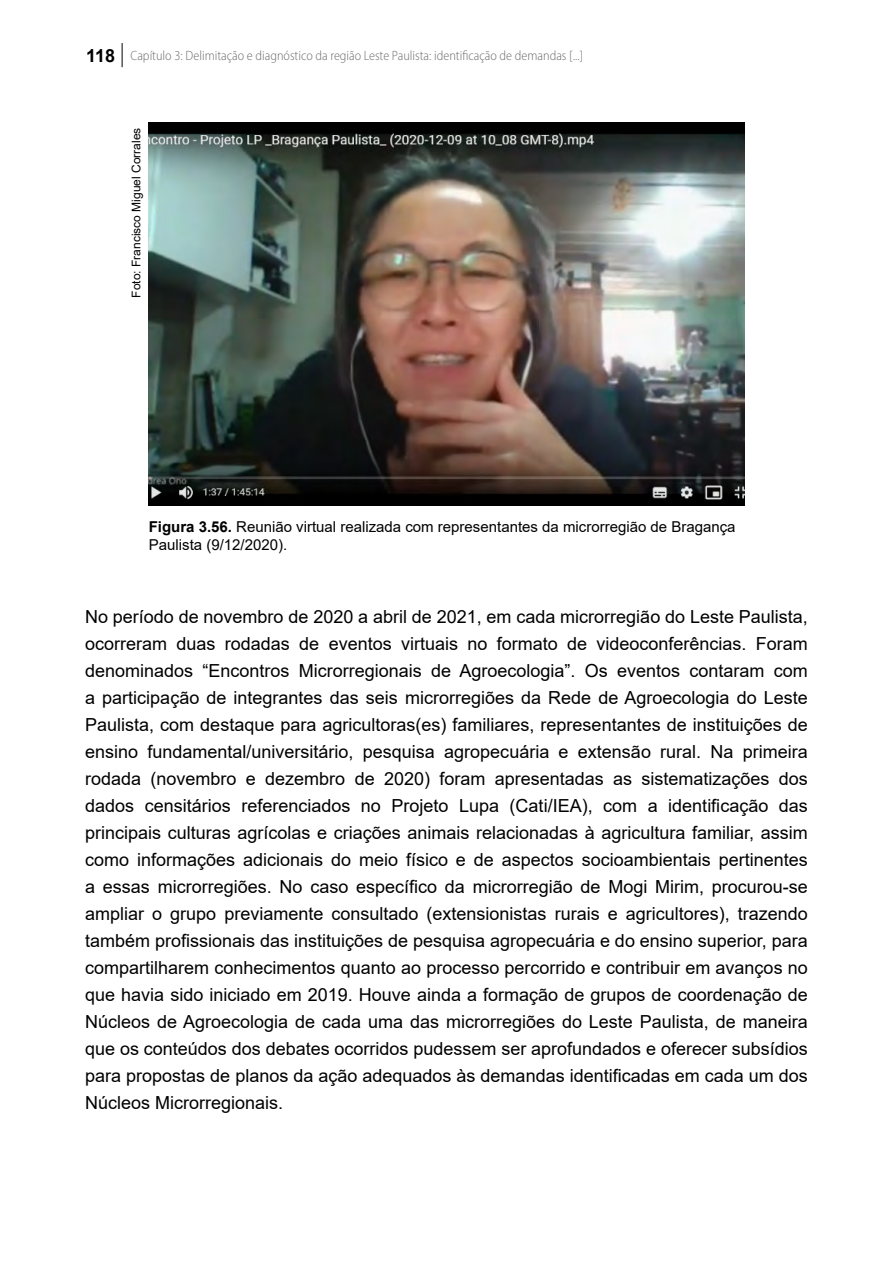
<style>
.page{position:relative;width:893px;height:1263px;background:#fff}
.page>*{position:absolute;margin:0;border:0;box-sizing:border-box;transform-origin:0 0}
.t1{font:18px/27px "Arial";color:#000;text-align:justify}
.t2{font:15px/18px "Arial";color:#000}
.t3{font:300 semi-condensed 13.5px "Myriad Pro";color:#706f6f}
.t4{font:12px "Arial";color:#000}
.s1{font-family:"Arial";font-weight:700;font-stretch:normal;font-size:18px;color:#000}
.s2{font-weight:700}
</style>
<div class="page">
<svg style="left:122px;top:43px;width:1px;height:24px"></svg>
<img style="left:149px;top:123px;width:595px;height:382px">
<p class="t3" style="left:86px;top:48px;width:499px"><span class="s1">118</span> Capítulo 3: Delimitação e diagnóstico da região Leste Paulista: identificação de demandas [...]</p>
<p class="t4" style="left:128px;top:298px;width:172px;rotate:-90deg">Foto: Francisco Miguel Corrales</p>
<p class="t2" style="left:149px;top:517px;width:588px"><span class="s2">Figura 3.56.</span> Reunião virtual realizada com representantes da microrregião de Bragança<br>Paulista (9/12/2020).</p>
<p class="t1" style="left:85px;top:603px;width:724px">No período de novembro de 2020 a abril de 2021, em cada microrregião do Leste Paulista, ocorreram duas rodadas de eventos virtuais no formato de videoconferências. Foram denominados “Encontros Microrregionais de Agroecologia”. Os eventos contaram com a participação de integrantes das seis microrregiões da Rede de Agroecologia do Leste Paulista, com destaque para agricultoras(es) familiares, representantes de instituições de ensino fundamental/universitário, pesquisa agropecuária e extensão rural. Na primeira rodada (novembro e dezembro de 2020) foram apresentadas as sistematizações dos dados censitários referenciados no Projeto Lupa (Cati/IEA), com a identificação das principais culturas agrícolas e criações animais relacionadas à agricultura familiar, assim como informações adicionais do meio físico e de aspectos socioambientais pertinentes a essas microrregiões. No caso específico da microrregião de Mogi Mirim, procurou-se ampliar o grupo previamente consultado (extensionistas rurais e agricultores), trazendo também profissionais das instituições de pesquisa agropecuária e do ensino superior, para compartilharem conhecimentos quanto ao processo percorrido e contribuir em avanços no que havia sido iniciado em 2019. Houve ainda a formação de grupos de coordenação de Núcleos de Agroecologia de cada uma das microrregiões do Leste Paulista, de maneira que os conteúdos dos debates ocorridos pudessem ser aprofundados e oferecer subsídios para propostas de planos da ação adequados às demandas identificadas em cada um dos Núcleos Microrregionais.</p>
</div>
